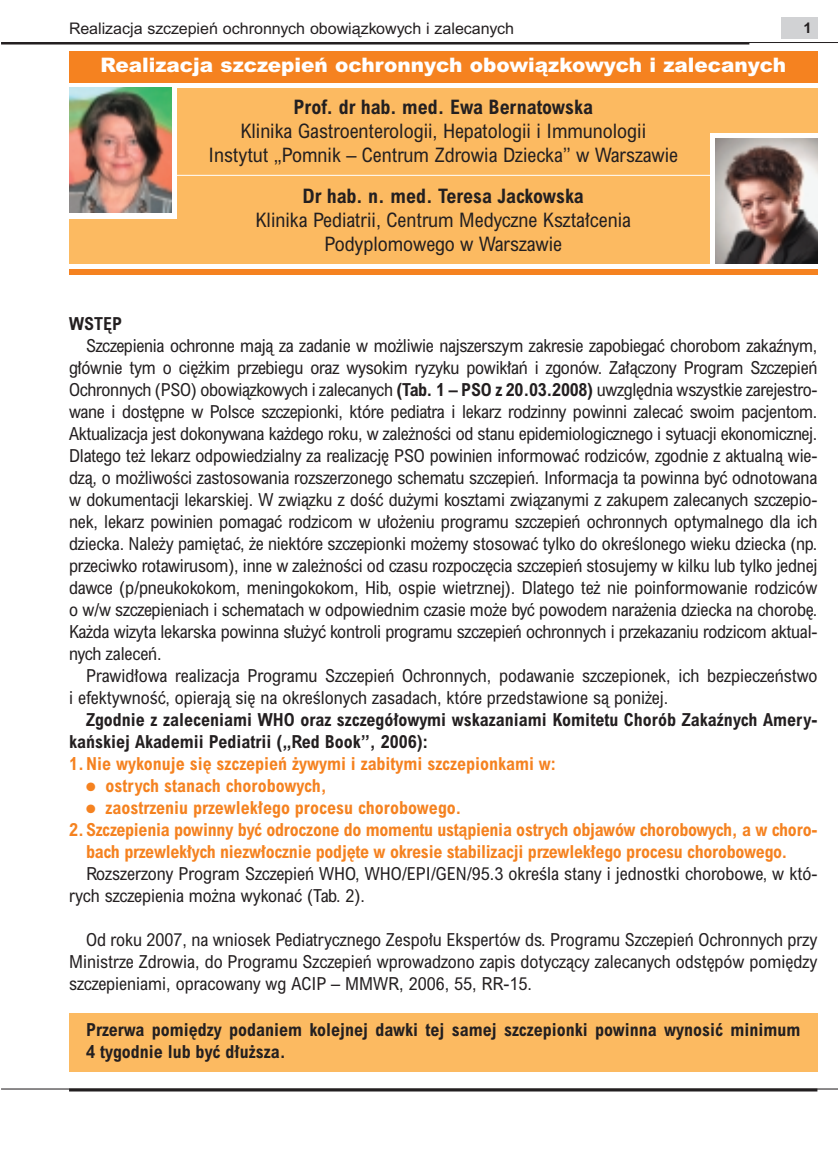
<style>
.page{position:relative;width:838px;height:1172px;background:#fff}
.page>*{position:absolute;margin:0;border:0;box-sizing:border-box;transform-origin:0 0}
.t1{font:20px/24px "Arial Condensed PL";color:#231f20;text-align:center}
.t2{font:20px "Arial Condensed Bold PL";color:#231f20}
.t3{font:20px "Arial Black PL";color:#fff}
.t4{font:18px/22px "Arial Condensed PL";color:#231f20;text-align:justify}
.t5{font:18px "Arial Condensed Bold PL";letter-spacing:-.015em;color:#f58220}
.t6{font:18px/22px "Arial Condensed Bold PL";color:#231f20}
.t7{font:16px "Arial PL";color:#231f20}
.t8{font:14.6px "Arial Bold PL";color:#231f20}
.s1{font-family:"Arial Condensed Bold PL"}
</style>
<div class="page">
<div style="left:69px;top:1013px;width:748px;height:59px;background:#fcba61"></div>
<hr style="left:1px;top:43px;width:748px;height:2px;background:#231f20">
<hr style="left:1px;top:42px;width:837px;height:1px;background:#231f20">
<hr style="left:69px;top:1089px;width:748px;height:3px;background:#231f20">
<hr style="left:1px;top:1088px;width:837px;height:2px;background:#231f20">
<div style="left:781px;top:17px;width:36px;height:21px;background:#d1d2d4"></div>
<div style="left:69px;top:51px;width:748px;height:31px;background:#f58220"></div>
<div style="left:69px;top:88px;width:748px;height:176px;background:#fcba61"></div>
<div style="left:69px;top:269px;width:748px;height:6px;background:#f58220"></div>
<div style="left:710px;top:133px;width:107px;height:131px;background:#fff"></div>
<img style="left:715px;top:139px;width:102px;height:125px">
<div style="left:69px;top:88px;width:108px;height:130px;background:#fff"></div>
<img style="left:69px;top:88px;width:102px;height:125px">
<hr style="left:175px;top:175px;width:536px;height:1px;background:#fff">
<p class="t7" style="left:69px;top:23px;width:447px">Realizacja szczepieƒ ochronnych obowiàzkowych i zalecanych</p>
<p class="t8" style="left:804px;top:22px;width:10px">1</p>
<p class="t3" style="left:100px;top:58px;width:687px">Realizacja szczepieƒ ochronnych obowiàzkowych i zalecanych</p>
<p class="t2" style="left:293px;top:99px;width:301px">Prof. dr hab. med. Ewa Bernatowska</p>
<p class="t1" style="left:209px;top:122px;width:471px">Klinika Gastroenterologii, Hepatologii i Immunologii<br>Instytut „Pomnik – Centrum Zdrowia Dziecka” w Warszawie</p>
<p class="t2" style="left:303px;top:188px;width:283px">Dr hab. n. med. Teresa Jackowska</p>
<p class="t1" style="left:256px;top:211px;width:377px">Klinika Pediatrii, Centrum Medyczne Kszta∏cenia<br>Podyplomowego w Warszawie</p>
<p class="t6" style="left:69px;top:316px;width:55px">WST¢P</p>
<p class="t4" style="left:69px;top:338px;width:750px;text-indent:17px">Szczepienia ochronne majà za zadanie w mo˝liwie najszerszym zakresie zapobiegaç chorobom zakaênym, g∏ównie tym o ci´˝kim przebiegu oraz wysokim ryzyku powik∏aƒ i zgonów. Za∏àczony Program Szczepieƒ Ochronnych (PSO) obowiàzkowych i zalecanych <span class="s1">(Tab. 1 – PSO z 20.03.2008)</span> uwzgl´dnia wszystkie zarejestro&shy;wane i dost´pne w Polsce szczepionki, które pediatra i lekarz rodzinny powinni zalecaç swoim pacjentom.<br>Aktualizacja jest dokonywana ka˝dego roku, w zale˝noÊci od stanu epidemiologicznego i sytuacji ekonomicznej.<br>Dlatego te˝ lekarz odpowiedzialny za realizacj´ PSO powinien informowaç rodziców, zgodnie z aktualnà wie&shy;dzà, o mo˝liwoÊci zastosowania rozszerzonego schematu szczepieƒ. Informacja ta powinna byç odnotowana w dokumentacji lekarskiej. W zwiàzku z doÊç du˝ymi kosztami zwiàzanymi z zakupem zalecanych szczepio&shy;nek, lekarz powinien pomagaç rodzicom w u∏o˝eniu programu szczepieƒ ochronnych optymalnego dla ich dziecka. Nale˝y pami´taç, ˝e niektóre szczepionki mo˝emy stosowaç tylko do okreÊlonego wieku dziecka (np. przeciwko rotawirusom), inne w zale˝noÊci od czasu rozpocz´cia szczepieƒ stosujemy w kilku lub tylko jednej dawce (p/pneukokokom, meningokokom, Hib, ospie wietrznej). Dlatego te˝ nie poinformowanie rodziców o w/w szczepieniach i schematach w odpowiednim czasie mo˝e byç powodem nara˝enia dziecka na chorob´.<br>Ka˝da wizyta lekarska powinna s∏u˝yç kontroli programu szczepieƒ ochronnych i przekazaniu rodzicom aktual&shy;nych zaleceƒ.</p>
<p class="t4" style="left:69px;top:668px;width:750px;text-indent:17px">Prawid∏owa realizacja Programu Szczepieƒ Ochronnych, podawanie szczepionek, ich bezpieczeƒstwo i efektywnoÊç, opierajà si´ na okreÊlonych zasadach, które przedstawione sà poni˝ej.</p>
<p class="t6" style="left:69px;top:712px;width:750px;text-indent:17px">Zgodnie z zaleceniami WHO oraz szczegó∏owymi wskazaniami Komitetu Chorób Zakaênych Amery&shy;kaƒskiej Akademii Pediatrii („Red Book”, 2006):</p>
<p class="t5" style="left:69px;top:758px;width:488px">1.Nie wykonuje si´ szczepieƒ ˝ywymi i zabitymi szczepionkami w:</p>
<p class="t5" style="left:86px;top:780px;width:242px">● ostrych stanach chorobowych,</p>
<p class="t5" style="left:86px;top:802px;width:377px">● zaostrzeniu przewlek∏ego procesu chorobowego.</p>
<p class="t5" style="left:69px;top:824px;width:750px">2.Szczepienia powinny byç odroczone do momentu ustàpienia ostrych objawów chorobowych, a w choro-</p>
<p class="t5" style="left:86px;top:846px;width:703px">bach przewlek∏ych niezw∏ocznie podj´te w okresie stabilizacji przewlek∏ego procesu chorobowego.</p>
<p class="t4" style="left:69px;top:866px;width:750px;text-indent:17px">Rozszerzony Program Szczepieƒ WHO, WHO/EPI/GEN/95.3 okreÊla stany i jednostki chorobowe, w któ&shy;rych szczepienia mo˝na wykonaç (Tab. 2).</p>
<p class="t4" style="left:69px;top:932px;width:750px;text-indent:17px">Od roku 2007, na wniosek Pediatrycznego Zespo∏u Ekspertów ds. Programu Szczepieƒ Ochronnych przy Ministrze Zdrowia, do Programu Szczepieƒ wprowadzono zapis dotyczàcy zalecanych odst´pów pomi´dzy szczepieniami, opracowany wg ACIP – MMWR, 2006, 55, RR-15.</p>
<p class="t6" style="left:86px;top:1022px;width:716px">Przerwa pomi´dzy podaniem kolejnej dawki tej samej szczepionki powinna wynosiç minimum<br>4 tygodnie lub byç d∏u˝sza.</p>
</div>
